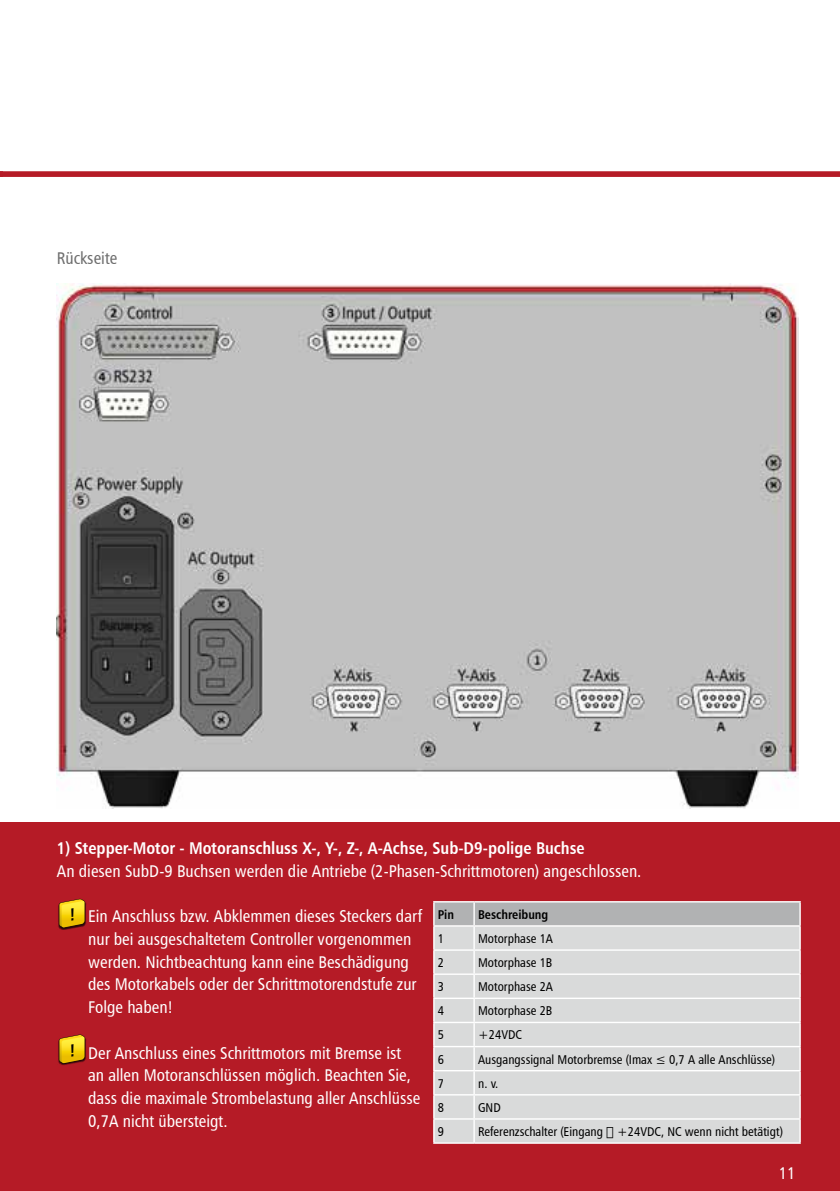
<style>
.page{position:relative;width:840px;height:1191px;background:#fff}
.page>*{position:absolute;margin:0;border:0;box-sizing:border-box;transform-origin:0 0}
.t1{font:17px/22.6px "Humanist 777 BT Roman Condensed B";color:#fff}
.t2{font:17px "Humanist 777 BT Bold Condensed B";color:#fff}
.t3{font:17px "Humanist 777 BT Roman Condensed B";color:#6e6e6e}
.t4{font:12.8px "Humanist 777 BT Roman Condensed B";color:#000}
.t5{font:12.8px "Humanist 777 BT Bold Condensed B";color:#000}
</style>
<div class="page">
<div style="left:0;top:822px;width:839px;height:369px;background:#b51b26"></div>
<div style="left:0;top:171px;width:839px;height:6px;background:#b51b26"></div>
<img style="left:57px;top:284px;width:740px;height:524px">
<img style="left:58px;top:901px;width:28px;height:28px">
<img style="left:58px;top:1037px;width:28px;height:28px">
<hr style="left:474px;top:901px;width:326px;height:1px;background:#fff">
<hr style="left:798px;top:902px;width:2px;height:23px;background:#fff">
<hr style="left:474px;top:925px;width:326px;height:1px;background:#fff">
<hr style="left:798px;top:926px;width:2px;height:23px;background:#fff">
<hr style="left:474px;top:949px;width:326px;height:1px;background:#fff">
<hr style="left:798px;top:950px;width:2px;height:23px;background:#fff">
<hr style="left:474px;top:973px;width:326px;height:2px;background:#fff">
<hr style="left:798px;top:975px;width:2px;height:22px;background:#fff">
<hr style="left:474px;top:997px;width:326px;height:2px;background:#fff">
<hr style="left:798px;top:999px;width:2px;height:22px;background:#fff">
<hr style="left:474px;top:1021px;width:326px;height:2px;background:#fff">
<hr style="left:798px;top:1023px;width:2px;height:22px;background:#fff">
<hr style="left:474px;top:1045px;width:326px;height:2px;background:#fff">
<hr style="left:798px;top:1047px;width:2px;height:23px;background:#fff">
<hr style="left:474px;top:1070px;width:326px;height:1px;background:#fff">
<hr style="left:798px;top:1071px;width:2px;height:23px;background:#fff">
<hr style="left:474px;top:1094px;width:326px;height:1px;background:#fff">
<hr style="left:798px;top:1095px;width:2px;height:23px;background:#fff">
<hr style="left:474px;top:1118px;width:326px;height:1px;background:#fff">
<hr style="left:798px;top:1119px;width:2px;height:23px;background:#fff">
<hr style="left:433px;top:1142px;width:41px;height:1px;background:#fff">
<hr style="left:474px;top:1142px;width:326px;height:1px;background:#fff">
<svg style="left:433px;top:901px;width:366px;height:241px;background:#d7d8d8"></svg>
<svg style="left:59px;top:898px;width:26px;height:29px"></svg>
<svg style="left:59px;top:1034px;width:26px;height:29px"></svg>
<p class="t3" style="left:57px;top:248px;width:62px">Rückseite</p>
<p class="t2" style="left:57px;top:837px;width:529px">1) Stepper-Motor - Motoranschluss X-, Y-, Z-, A-Achse, Sub-D9-polige Buchse</p>
<p class="t1" style="left:57px;top:859px;width:585px">An diesen SubD-9 Buchsen werden die Antriebe (2-Phasen-Schrittmotoren) angeschlossen.</p>
<p class="t1" style="left:88px;top:904px;width:335px">Ein Anschluss bzw. Abklemmen dieses Steckers darf nur bei ausgeschaltetem Controller vorgenommen werden. Nichtbeachtung kann eine Beschädigung des Motorkabels oder der Schrittmotorendstufe zur Folge haben!</p>
<p class="t1" style="left:88px;top:1041px;width:333px">Der Anschluss eines Schrittmotors mit Bremse ist an allen Motoranschlüssen möglich. Beachten Sie, dass die maximale Strombelastung aller Anschlüsse 0,7A nicht übersteigt.</p>
<p class="t5" style="left:437px;top:906px;width:18px">Pin</p>
<p class="t5" style="left:478px;top:906px;width:72px">Beschreibung</p>
<p class="t4" style="left:437px;top:930px;width:8px">1</p>
<p class="t4" style="left:478px;top:930px;width:76px">Motorphase 1A</p>
<p class="t4" style="left:437px;top:954px;width:8px">2</p>
<p class="t4" style="left:478px;top:954px;width:76px">Motorphase 1B</p>
<p class="t4" style="left:437px;top:978px;width:8px">3</p>
<p class="t4" style="left:478px;top:978px;width:76px">Motorphase 2A</p>
<p class="t4" style="left:437px;top:1002px;width:8px">4</p>
<p class="t4" style="left:478px;top:1002px;width:76px">Motorphase 2B</p>
<p class="t4" style="left:437px;top:1027px;width:8px">5</p>
<p class="t4" style="left:478px;top:1027px;width:45px">+24VDC</p>
<p class="t4" style="left:437px;top:1051px;width:8px">6</p>
<p class="t4" style="left:478px;top:1051px;width:298px">Ausgangssignal Motorbremse (Imax ≤ 0,7 A alle Anschlüsse)</p>
<p class="t4" style="left:437px;top:1075px;width:8px">7</p>
<p class="t4" style="left:478px;top:1075px;width:22px">n. v.</p>
<p class="t4" style="left:437px;top:1099px;width:8px">8</p>
<p class="t4" style="left:478px;top:1099px;width:24px">GND</p>
<p class="t4" style="left:437px;top:1123px;width:8px">9</p>
<p class="t4" style="left:478px;top:1123px;width:306px">Referenzschalter (Eingang +24VDC, NC wenn nicht betätigt)</p>
<p class="t1" style="left:778px;top:1161px;width:18px">11</p>
</div>
